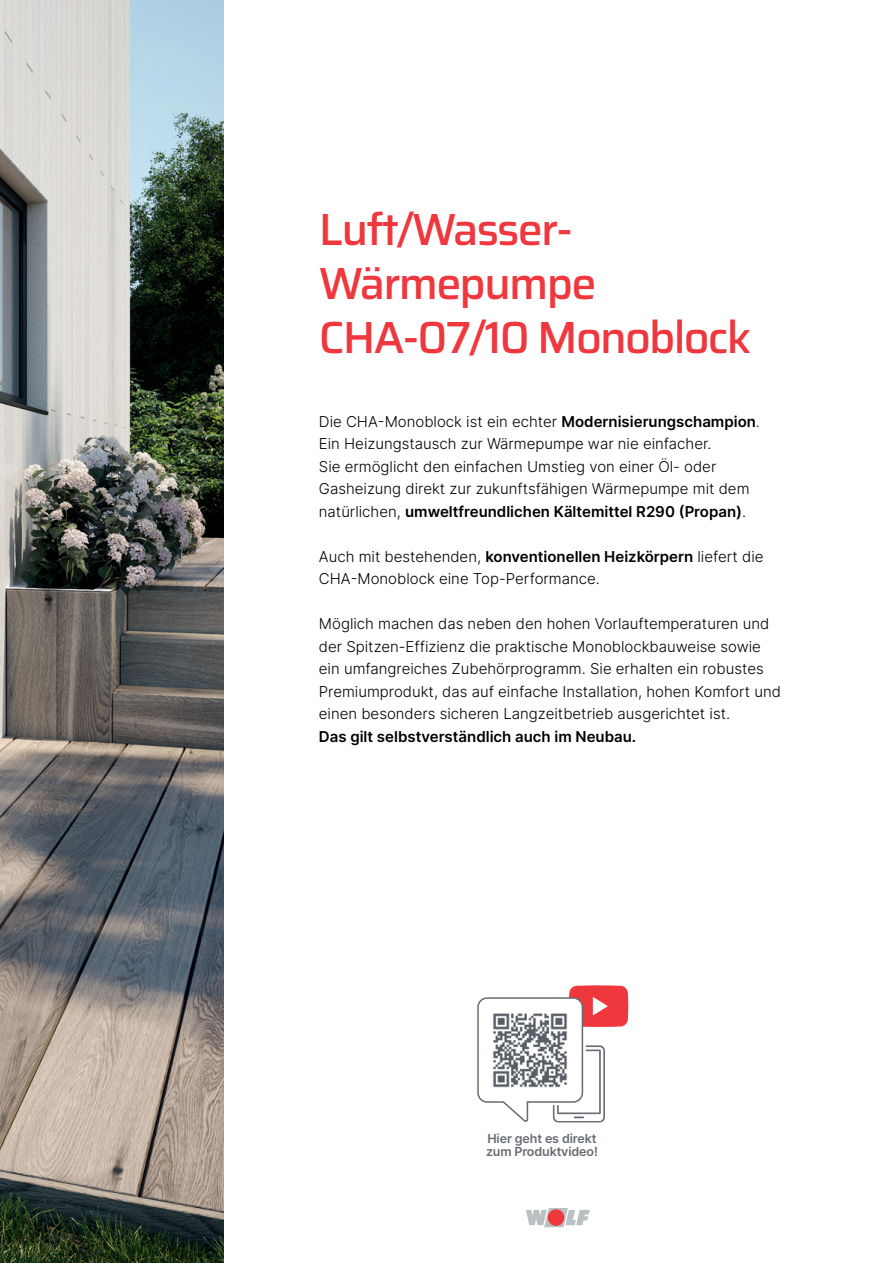
<style>
.page{position:relative;width:893px;height:1263px;background:#fff}
.page>*{position:absolute;margin:0;border:0;box-sizing:border-box;transform-origin:0 0}
.t1{font:500 45px/54px "Saira";letter-spacing:-.04em;color:#ef373e}
.t2{font:300 15px/22.5px "Inter";color:#000}
.t3{font:600 15px "Inter";color:#000}
.t4{font:600 12.45px/12.9px "Inter";letter-spacing:-.01em;color:#676c74}
.s1{font-weight:600}
</style>
<div class="page">
<img style="left:0;top:0;width:223px;height:1263px">
<svg style="left:526px;top:1208px;width:64px;height:19px"></svg>
<div style="left:548px;top:1209px;width:16px;height:17px;background:#ef373e;border-radius:50%"></div>
<svg style="left:477px;top:985px;width:151px;height:138px"></svg>
<div style="left:483px;top:1003px;width:91px;height:94px;background:#fff;border-radius:7px"></div>
<img style="left:492px;top:1013px;width:76px;height:75px">
<h1 class="t1" style="left:319px;top:200px;width:434px">Luft/Wasser-<br>Wärmepumpe<br>CHA-07/10 Monoblock</h1>
<p class="t2" style="left:319px;top:410px;width:443px">Die CHA-Monoblock ist ein echter <span class="s1">Modernisierungschampion</span>.<br>Ein Heizungstausch zur Wärmepumpe war nie einfacher.<br>Sie ermöglicht den einfachen Umstieg von einer Öl- oder Gasheizung direkt zur zukunftsfähigen Wärmepumpe mit dem natürlichen, <span class="s1">umweltfreundlichen Kältemittel R290 (Propan)</span>.</p>
<p class="t2" style="left:319px;top:545px;width:446px">Auch mit bestehenden, <span class="s1">konventionellen Heizkörpern</span> liefert die<br>CHA-Monoblock eine Top-Performance.</p>
<p class="t2" style="left:319px;top:612px;width:464px">Möglich machen das neben den hohen Vorlauftemperaturen und der Spitzen-Effizienz die praktische Monoblockbauweise sowie ein umfangreiches Zubehörprogramm. Sie erhalten ein robustes Premiumprodukt, das auf einfache Installation, hohen Komfort und einen besonders sicheren Langzeitbetrieb ausgerichtet ist.</p>
<p class="t3" style="left:319px;top:725px;width:319px">Das gilt selbstverständlich auch im Neubau.</p>
<p class="t4" style="left:486px;top:1132px;width:113px">Hier geht es direkt zum Produktvideo!</p>
</div>
